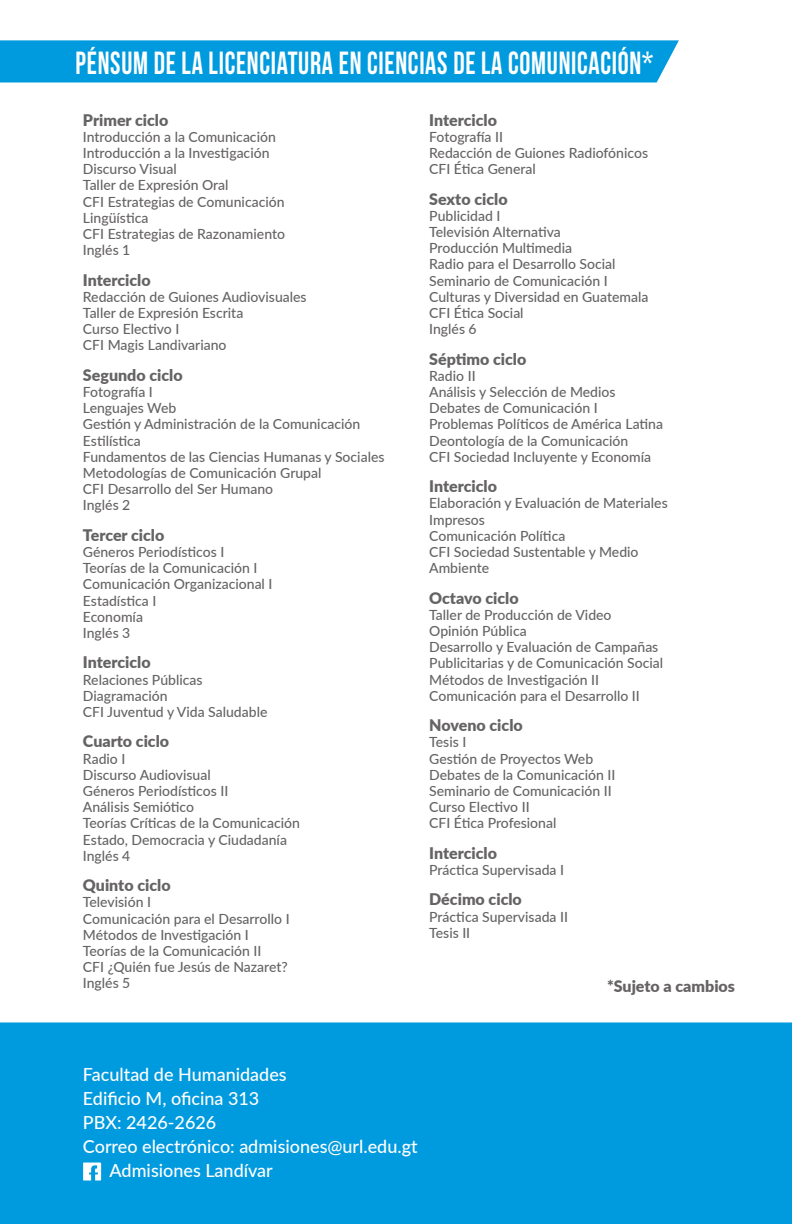
<style>
.page{position:relative;width:792px;height:1224px;background:#fff}
.page>*{position:absolute;margin:0;border:0;box-sizing:border-box;transform-origin:0 0}
.t1{font:700 32px "Bebas Neue";letter-spacing:.025em;color:#fff;scale:.87 1}
.t2{font:500 18px "Lato";color:#fff}
.t3{font:900 16px "Lato";color:rgb(35 31 32/.7)}
.t4{font:500 14px/16.2px "Lato";color:rgb(35 31 32/.7)}
</style>
<div class="page">
<div style="left:0;top:1022px;width:792px;height:202px;background:#009ade"></div>
<div style="left:0;top:40px;width:679px;height:42px;background:#009ade"></div>
<svg style="left:83px;top:1163px;width:18px;height:18px"></svg>
<h1 class="t1" style="left:76px;top:45px;width:665px">PÉNSUM DE LA LICENCIATURA EN CIENCIAS DE LA COMUNICACIÓN*</h1>
<p class="t3" style="left:83px;top:108px;width:87px">Primer ciclo</p>
<p class="t4" style="left:83px;top:128px;width:204px">Introducción a la Comunicación<br>Introducción a la Investigación<br>Discurso Visual<br>Taller de Expresión Oral<br>CFI Estrategias de Comunicación<br>Lingüística<br>CFI Estrategias de Razonamiento<br>Inglés 1</p>
<p class="t3" style="left:83px;top:268px;width:69px">Interciclo</p>
<p class="t4" style="left:83px;top:288px;width:225px">Redacción de Guiones Audiovisuales<br>Taller de Expresión Escrita<br>Curso Electivo I<br>CFI Magis Landivariano</p>
<p class="t3" style="left:83px;top:363px;width:101px">Segundo ciclo</p>
<p class="t4" style="left:83px;top:383px;width:303px">Fotografía I<br>Lenguajes Web<br>Gestión y Administración de la Comunicación<br>Estilística<br>Fundamentos de las Ciencias Humanas y Sociales<br>Metodologías de Comunicación Grupal<br>CFI Desarrollo del Ser Humano<br>Inglés 2</p>
<p class="t3" style="left:83px;top:523px;width:83px">Tercer ciclo</p>
<p class="t4" style="left:83px;top:543px;width:191px">Géneros Periodísticos I<br>Teorías de la Comunicación I<br>Comunicación Organizacional I<br>Estadística I<br>Economía<br>Inglés 3</p>
<p class="t3" style="left:83px;top:651px;width:69px">Interciclo</p>
<p class="t4" style="left:83px;top:671px;width:186px">Relaciones Públicas<br>Diagramación<br>CFI Juventud y Vida Saludable</p>
<p class="t3" style="left:83px;top:730px;width:88px">Cuarto ciclo</p>
<p class="t4" style="left:83px;top:750px;width:218px">Radio I<br>Discurso Audiovisual<br>Géneros Periodísticos II<br>Análisis Semiótico<br>Teorías Críticas de la Comunicación<br>Estado, Democracia y Ciudadanía<br>Inglés 4</p>
<p class="t3" style="left:83px;top:873px;width:89px">Quinto ciclo</p>
<p class="t4" style="left:83px;top:894px;width:208px">Televisión I<br>Comunicación para el Desarrollo I<br>Métodos de Investigación I<br>Teorías de la Comunicación II<br>CFI ¿Quién fue Jesús de Nazaret?<br>Inglés 5</p>
<p class="t3" style="left:429px;top:108px;width:69px">Interciclo</p>
<p class="t4" style="left:429px;top:128px;width:220px">Fotografía II<br>Redacción de Guiones Radiofónicos<br>CFI Ética General</p>
<p class="t3" style="left:429px;top:187px;width:80px">Sexto ciclo</p>
<p class="t4" style="left:429px;top:207px;width:221px">Publicidad I<br>Televisión Alternativa<br>Producción Multimedia<br>Radio para el Desarrollo Social<br>Seminario de Comunicación I<br>Culturas y Diversidad en Guatemala<br>CFI Ética Social<br>Inglés 6</p>
<p class="t3" style="left:429px;top:347px;width:99px">Séptimo ciclo</p>
<p class="t4" style="left:429px;top:367px;width:235px">Radio II<br>Análisis y Selección de Medios<br>Debates de Comunicación I<br>Problemas Políticos de América Latina<br>Deontología de la Comunicación<br>CFI Sociedad Incluyente y Economía</p>
<p class="t3" style="left:429px;top:474px;width:69px">Interciclo</p>
<p class="t4" style="left:429px;top:495px;width:240px">Elaboración y Evaluación de Materiales<br>Impresos<br>Comunicación Política<br>CFI Sociedad Sustentable y Medio<br>Ambiente</p>
<p class="t3" style="left:429px;top:586px;width:91px">Octavo ciclo</p>
<p class="t4" style="left:429px;top:606px;width:235px">Taller de Producción de Video<br>Opinión Pública<br>Desarrollo y Evaluación de Campañas<br>Publicitarias y de Comunicación Social<br>Métodos de Investigación II<br>Comunicación para el Desarrollo II</p>
<p class="t3" style="left:429px;top:713px;width:95px">Noveno ciclo</p>
<p class="t4" style="left:429px;top:734px;width:188px">Tesis I<br>Gestión de Proyectos Web<br>Debates de la Comunicación II<br>Seminario de Comunicación II<br>Curso Electivo II<br>CFI Ética Profesional</p>
<p class="t3" style="left:429px;top:841px;width:69px">Interciclo</p>
<p class="t4" style="left:429px;top:861px;width:136px">Práctica Supervisada I</p>
<p class="t3" style="left:429px;top:888px;width:94px">Décimo ciclo</p>
<p class="t4" style="left:429px;top:908px;width:140px">Práctica Supervisada II<br>Tesis II</p>
<p class="t3" style="left:607px;top:974px;width:130px">*Sujeto a cambios</p>
<p class="t2" style="left:83px;top:1062px;width:205px">Facultad de Humanidades</p>
<p class="t2" style="left:83px;top:1086px;width:178px">Edificio M, oficina 313</p>
<p class="t2" style="left:83px;top:1110px;width:135px">PBX: 2426-2626</p>
<p class="t2" style="left:83px;top:1134px;width:336px">Correo electrónico: admisiones@url.edu.gt</p>
<p class="t2" style="left:110px;top:1158px;width:165px">Admisiones Landívar</p>
<p class="t2" style="left:178px;top:1062px;width:174px">Arquitectura y Diseño</p>
<p class="t2" style="left:239px;top:1086px;width:22px">08</p>
<p class="t2" style="left:172px;top:1110px;width:43px">2626</p>
</div>
